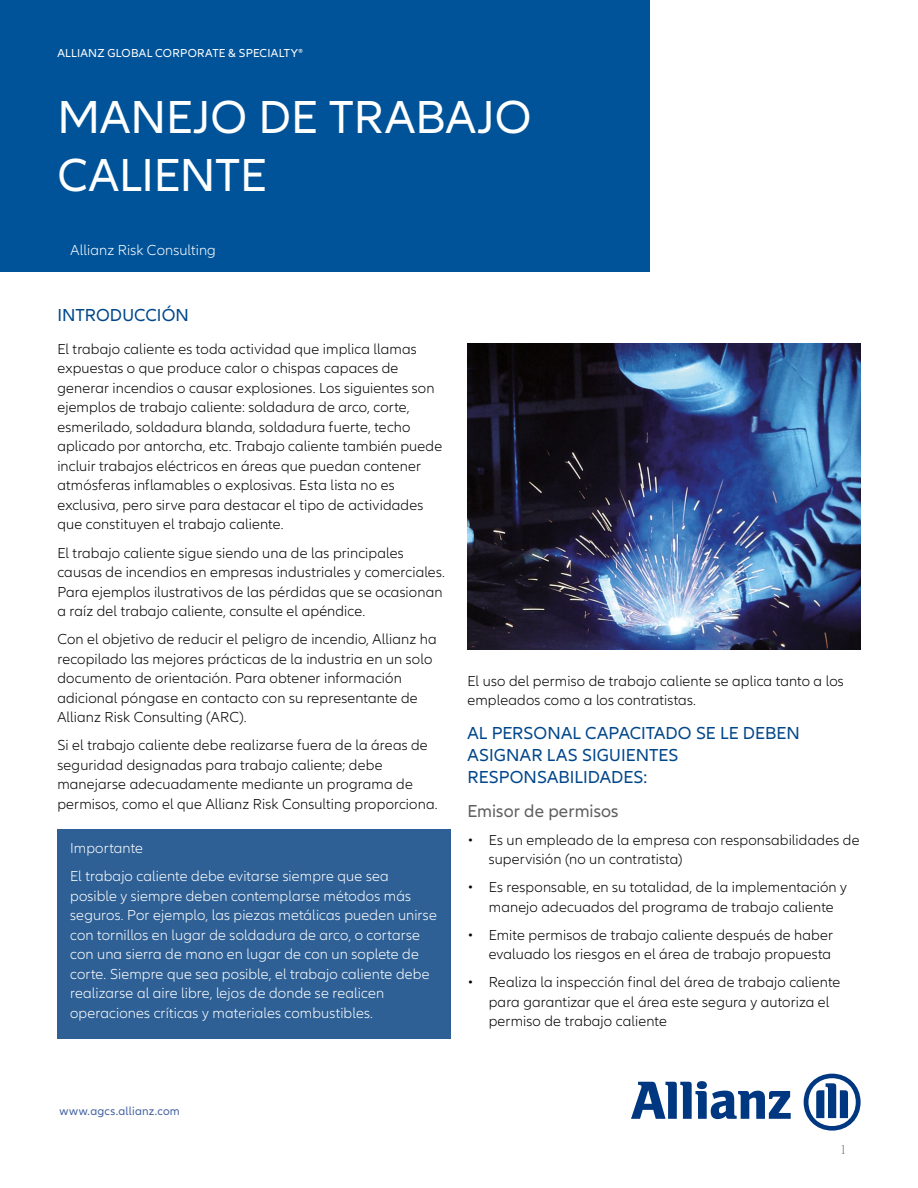
<style>
.page{position:relative;width:918px;height:1188px;background:#fff}
.page>*{position:absolute;margin:0;border:0;box-sizing:border-box;transform-origin:0 0}
.t1{font:48px/57.6px "Allianz Neo";color:#fff}
.t2{font:18px/21.6px "Allianz Neo";letter-spacing:.005em;color:#00468b}
.t3{font:18px "Allianz Neo";letter-spacing:.005em;color:#5f5f5f}
.t4{font:300 15px/19.5px "Allianz Neo";letter-spacing:.01em;color:#000}
.t5{font:300 15px/19.5px "Allianz Neo";letter-spacing:.01em;color:#fff}
.t6{font:12px "Allianz Neo";letter-spacing:.025em;color:#fff}
.t7{font:12px "Allianz Neo";letter-spacing:.02em;color:#4563a0}
.t8{font:12px "Ming Li U";color:#636466}
</style>
<div class="page">
<div style="left:0;top:0;width:649px;height:272px;background:#005399"></div>
<svg style="left:631px;top:1081px;width:160px;height:38px"></svg>
<svg style="left:804px;top:1074px;width:57px;height:57px"></svg>
<img style="left:468px;top:344px;width:393px;height:306px">
<div style="left:57px;top:829px;width:393px;height:209px;background:#2e6095"></div>
<p class="t6" style="left:57px;top:47px;width:247px">ALLIANZ GLOBAL CORPORATE &amp; SPECIALTY®</p>
<h1 class="t1" style="left:57px;top:90px;width:476px">MANEJO DE TRABAJO<br>CALIENTE</h1>
<p class="t5" style="left:71px;top:241px;width:147px">Allianz Risk Consulting</p>
<p class="t2" style="left:57px;top:305px;width:133px">INTRODUCCIÓN</p>
<p class="t4" style="left:57px;top:340px;width:386px">El trabajo caliente es toda actividad que implica llamas expuestas o que produce calor o chispas capaces de generar incendios o causar explosiones. Los siguientes son ejemplos de trabajo caliente: soldadura de arco, corte, esmerilado, soldadura blanda, soldadura fuerte, techo aplicado por antorcha, etc. Trabajo caliente también puede incluir trabajos eléctricos en áreas que puedan contener atmósferas inflamables o explosivas. Esta lista no es exclusiva, pero sirve para destacar el tipo de actividades que constituyen el trabajo caliente.</p>
<p class="t4" style="left:57px;top:543px;width:389px">El trabajo caliente sigue siendo una de las principales causas de incendios en empresas industriales y comerciales.<br>Para ejemplos ilustrativos de las pérdidas que se ocasionan a raíz del trabajo caliente, consulte el apéndice.</p>
<p class="t4" style="left:57px;top:630px;width:381px">Con el objetivo de reducir el peligro de incendio, Allianz ha recopilado las mejores prácticas de la industria en un solo documento de orientación. Para obtener información adicional póngase en contacto con su representante de Allianz Risk Consulting (ARC).</p>
<p class="t4" style="left:57px;top:736px;width:382px">Si el trabajo caliente debe realizarse fuera de la áreas de seguridad designadas para trabajo caliente; debe manejarse adecuadamente mediante un programa de permisos, como el que Allianz Risk Consulting proporciona.</p>
<p class="t5" style="left:70px;top:835px;width:320px;line-height:28px">Importante<br>El trabajo caliente debe evitarse siempre que sea</p>
<p class="t5" style="left:70px;top:887px;width:368px">posible y siempre deben contemplarse métodos más seguros. Por ejemplo, las piezas metálicas pueden unirse con tornillos en lugar de soldadura de arco, o cortarse con una sierra de mano en lugar de con un soplete de corte. Siempre que sea posible, el trabajo caliente debe realizarse al aire libre, lejos de donde se realicen operaciones críticas y materiales combustibles.</p>
<p class="t4" style="left:468px;top:671px;width:378px">El uso del permiso de trabajo caliente se aplica tanto a los empleados como a los contratistas.</p>
<p class="t2" style="left:468px;top:723px;width:334px">AL PERSONAL CAPACITADO SE LE DEBEN<br>ASIGNAR LAS SIGUIENTES<br>RESPONSABILIDADES:</p>
<p class="t3" style="left:468px;top:801px;width:153px">Emisor de permisos</p>
<p class="t4" style="left:489px;top:831px;width:372px;text-indent:-21px">• Es un empleado de la empresa con responsabilidades de supervisión (no un contratista)</p>
<p class="t4" style="left:468px;top:878px;width:381px;text-align:center">• Es responsable, en su totalidad, de la implementación y manejo adecuados del programa de trabajo caliente</p>
<p class="t4" style="left:468px;top:926px;width:367px;text-align:right">• Emite permisos de trabajo caliente después de haber evaluado los riesgos en el área de trabajo propuesta</p>
<p class="t4" style="left:489px;top:973px;width:353px;text-indent:-21px">• Realiza la inspección final del área de trabajo caliente para garantizar que el área este segura y autoriza el permiso de trabajo caliente</p>
<p class="t7" style="left:60px;top:1104px;width:122px">www.agcs.allianz.com</p>
<p class="t8" style="left:841px;top:1143px;width:7px">1</p>
</div>
